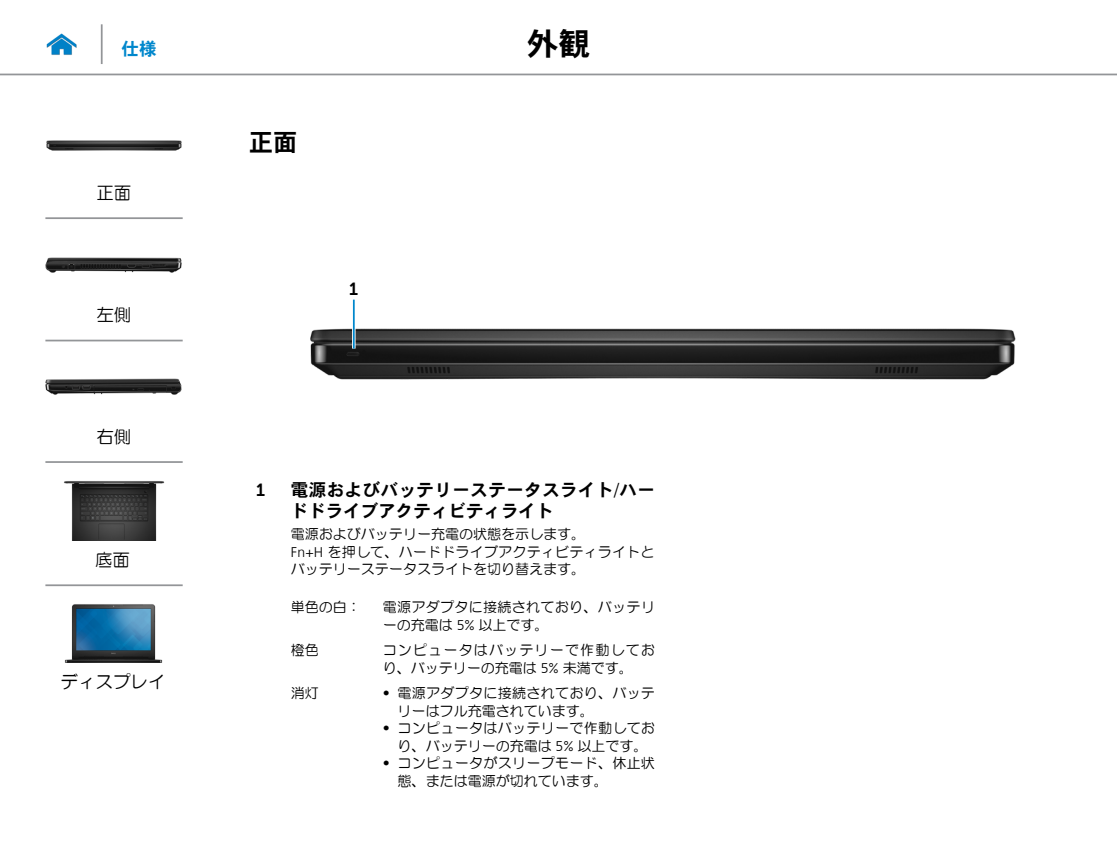
<style>
.page{position:relative;width:1117px;height:844px;background:#fff}
.page>*{position:absolute;margin:0;border:0;box-sizing:border-box;transform-origin:0 0}
.t1{font:31.5px "DFHS Gothic W7 WIN RKSJ H";color:#000}
.Head2{font:24.5px "DFHS Gothic W7 WIN RKSJ H";color:#000}
.Callout_Head{font:17.5px/21px "DFHS Gothic W7 WIN RKSJ H";letter-spacing:.025em;color:#000}
.t2{font:17.5px "HG Maru Gothic MPRO";color:#000}
.Hyperlink{font:17.5px "DFHS Gothic W7 WIN RKSJ H";color:#0087cc}
.Callout_Head-2{font:17.5px "Museo Sans For Dell 700";color:#000}
.Callout-L{font:17.5px "Museo Sans For Dell 700";color:#000}
.Callout_description{font:14px/17.5px "HG Maru Gothic MPRO";letter-spacing:.015em;color:#000}
.Callout_description-2{font:14px/17.5px "HG Maru Gothic MPRO";letter-spacing:.085em;color:#000}
.s1{font-family:"Bell Gothic BT";font-weight:900}
.s2{font-family:"Frutiger 45";font-weight:300}
.s3{font-family:"Museo Sans For Dell 300"}
</style>
<div class="page">
<hr style="left:0;top:74px;width:1116px;height:1px;background:#939598">
<img style="left:46px;top:33px;width:31px;height:22px">
<img style="left:310px;top:328px;width:706px;height:52px">
<hr style="left:352px;top:299px;width:3px;height:49px;background:#fff">
<hr style="left:353px;top:299px;width:1px;height:49px;background:#0087cc">
<hr style="left:101px;top:24px;width:2px;height:40px;background:#939598">
<img style="left:46px;top:140px;width:136px;height:11px">
<img style="left:45px;top:257px;width:137px;height:16px">
<img style="left:45px;top:378px;width:137px;height:17px">
<img style="left:64px;top:481px;width:100px;height:59px">
<img style="left:65px;top:604px;width:98px;height:58px">
<hr style="left:45px;top:217px;width:138px;height:2px;background:#939598">
<hr style="left:45px;top:339px;width:138px;height:2px;background:#939598">
<hr style="left:45px;top:461px;width:138px;height:2px;background:#939598">
<hr style="left:45px;top:584px;width:138px;height:2px;background:#939598">
<p class="Hyperlink" style="left:122px;top:40px;width:36px">仕様</p>
<h1 class="t1" style="left:527px;top:28px;width:64px">外観</h1>
<p class="t2" style="left:96px;top:183px;width:36px">正面</p>
<p class="t2" style="left:96px;top:306px;width:36px">左側</p>
<p class="t2" style="left:96px;top:428px;width:36px">右側</p>
<p class="t2" style="left:95px;top:550px;width:37px">底面</p>
<p class="t2" style="left:60px;top:673px;width:106px">ディスプレイ</p>
<p class="Head2" style="left:249px;top:129px;width:50px">正面</p>
<p class="Callout-L" style="left:349px;top:279px;width:10px">1</p>
<p class="Callout_Head-2" style="left:256px;top:480px;width:10px">1</p>
<p class="Callout_Head" style="left:291px;top:479px;width:365px">電源およびバッテリーステータスライト<span class="s1">/</span>ハードドライブアクティビティライト</p>
<p class="Callout_description" style="left:291px;top:525px;width:365px">電源およびバッテリー充電の状態を示します。<br><span class="s2">Fn+H</span> を押して、ハードドライブアクティビティライトとバッテリーステータスライトを切り替えます。</p>
<p class="Callout_description" style="left:291px;top:598px;width:71px">単色の白：</p>
<p class="Callout_description" style="left:382px;top:598px;width:274px">電源アダプタに接続されており、バッテリーの充電は <span class="s2">5</span><span class="s3">%</span> 以上です。</p>
<p class="Callout_description" style="left:291px;top:641px;width:29px">橙色</p>
<p class="Callout_description-2" style="left:382px;top:641px;width:273px">コンピュータはバッテリーで作動しており、バッテリーの充電は <span class="s2">5</span><span class="s3">%</span> 未満です。</p>
<p class="Callout_description" style="left:291px;top:684px;width:29px">消灯</p>
<p class="Callout_description" style="left:397px;top:684px;width:259px;text-indent:-15px"><span class="s2">•</span> 電源アダプタに接続されており、バッテリーはフル充電されています。</p>
<p class="Callout_description" style="left:382px;top:719px;width:274px;text-align:center"><span class="s2">•</span> コンピュータはバッテリーで作動しており、バッテリーの充電は <span class="s2">5</span><span class="s3">%</span> 以上です。</p>
<p class="Callout_description" style="left:397px;top:754px;width:259px;text-indent:-15px"><span class="s2">•</span> コンピュータがスリープモード、休止状態、または電源が切れています。</p>
</div>
